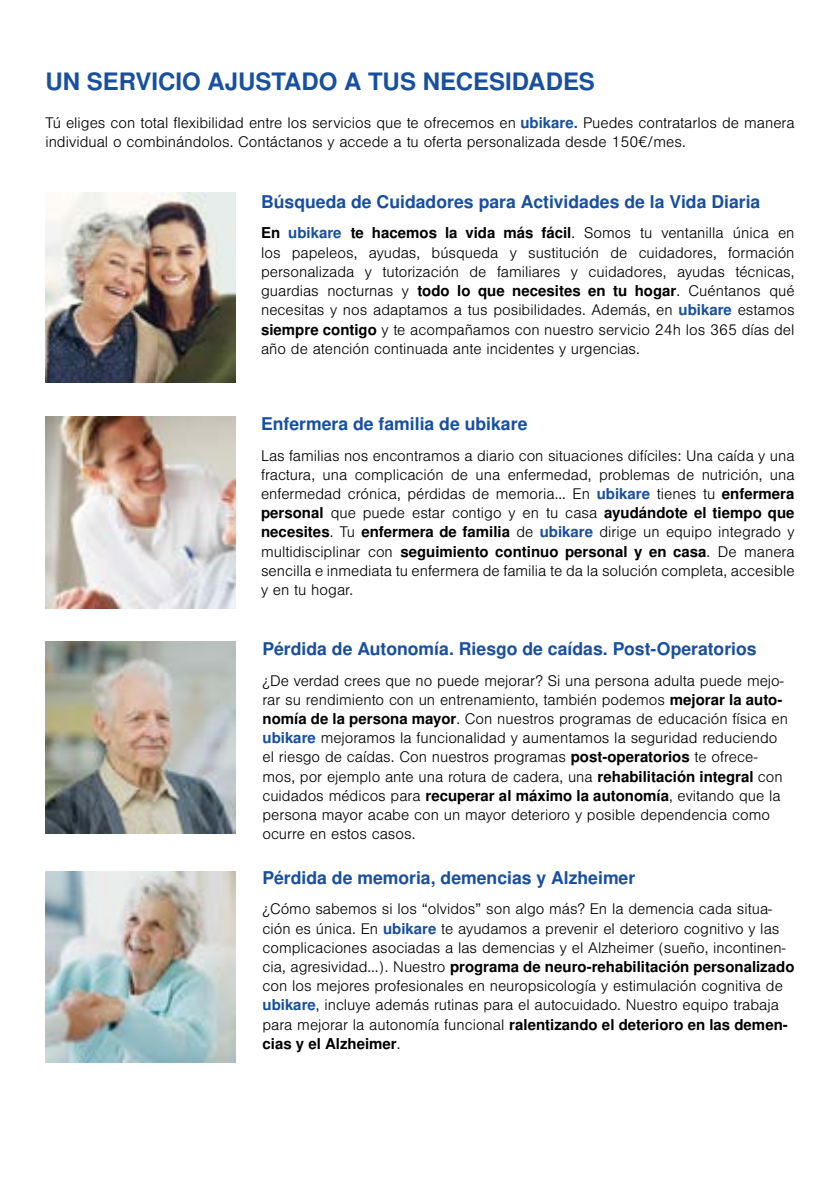
<style>
.page{position:relative;width:840px;height:1191px;background:#fff}
.page>*{position:absolute;margin:0;border:0;box-sizing:border-box;transform-origin:0 0}
.t1{font:700 24px "Nimbus San L";color:#184f9e}
.t2{font:700 17.6px "Nimbus San L";color:#184f9e}
.t3{font:300 16px/19.2px "Nimbus San";color:#000}
.t4{font:700 15px/19.2px "Nimbus San L";color:#000}
.s1{font-family:"Nimbus San L";font-weight:700;font-size:15px;color:#184f9e}
.s2{color:#184f9e}
.s3{font-family:"Nimbus San";font-weight:300;font-size:16px}
.s4{font-family:"Nimbus San L";font-weight:700;font-size:15px}
</style>
<div class="page">
<img style="left:45px;top:641px;width:191px;height:192px">
<img style="left:45px;top:871px;width:191px;height:191px">
<img style="left:45px;top:192px;width:190px;height:190px">
<img style="left:45px;top:416px;width:190px;height:192px">
<h1 class="t1" style="left:45px;top:64px;width:550px">UN SERVICIO AJUSTADO A TUS NECESIDADES</h1>
<p class="t3" style="left:45px;top:113px;width:750px">Tú eliges con total flexibilidad entre los servicios que te ofrecemos en <span class="s1">ubikare.</span> Puedes contratarlos de manera individual o combinándolos. Contáctanos y accede a tu oferta personalizada desde 150€/mes.</p>
<p class="t2" style="left:261px;top:189px;width:500px">Búsqueda de Cuidadores para Actividades de la Vida Diaria</p>
<p class="t4" style="left:261px;top:223px;width:534px">En <span class="s2">ubikare</span> te hacemos la vida más fácil<span class="s3">. Somos tu ventanilla única en</span></p>
<p class="t3" style="left:261px;top:243px;width:534px;text-align:justify">los papeleos, ayudas, búsqueda y sustitución de cuidadores, formación personalizada y tutorización de familiares y cuidadores, ayudas técnicas, guardias nocturnas y <span class="s4">todo lo que necesites en tu hogar</span>. Cuéntanos qué necesitas y nos adaptamos a tus posibilidades. Además, en <span class="s1">ubikare</span> estamos <span class="s4">siempre contigo</span> y te acompañamos con nuestro servicio 24h los 365 días del año de atención continuada ante incidentes y urgencias.</p>
<p class="t2" style="left:261px;top:411px;width:268px">Enfermera de familia de ubikare</p>
<p class="t3" style="left:261px;top:446px;width:534px;text-align:justify">Las familias nos encontramos a diario con situaciones difíciles: Una caída y una fractura, una complicación de una enfermedad, problemas de nutrición, una enfermedad crónica, pérdidas de memoria... En <span class="s1">ubikare</span> tienes tu <span class="s4">enfermera</span></p>
<p class="t4" style="left:261px;top:503px;width:534px">personal <span class="s3">que puede estar contigo y en tu casa</span> ayudándote el tiempo que</p>
<p class="t3" style="left:261px;top:523px;width:534px"><span class="s4">necesites</span>. Tu <span class="s4">enfermera de familia</span> de <span class="s1">ubikare</span> dirige un equipo integrado y</p>
<p class="t4" style="left:261px;top:541px;width:534px"><span class="s3">multidisciplinar con</span> seguimiento continuo personal y en casa<span class="s3">. De manera</span></p>
<p class="t3" style="left:261px;top:561px;width:534px">sencilla e inmediata tu enfermera de familia te da la solución completa, accesible y en tu hogar.</p>
<p class="t2" style="left:262px;top:636px;width:495px">Pérdida de Autonomía. Riesgo de caídas. Post-Operatorios</p>
<p class="t3" style="left:262px;top:671px;width:527px">¿De verdad crees que no puede mejorar? Si una persona adulta puede mejo&shy;rar su rendimiento con un entrenamiento, también podemos <span class="s4">mejorar la auto&shy;nomía de la persona mayor</span>. Con nuestros programas de educación física en <span class="s1">ubikare</span> mejoramos la funcionalidad y aumentamos la seguridad reduciendo el riesgo de caídas. Con nuestros programas <span class="s4">post-operatorios</span> te ofrece&shy;mos, por ejemplo ante una rotura de cadera, una <span class="s4">rehabilitación integral</span> con cuidados médicos para <span class="s4">recuperar al máximo la autonomía</span>, evitando que la persona mayor acabe con un mayor deterioro y posible dependencia como ocurre en estos casos.</p>
<p class="t2" style="left:262px;top:865px;width:374px">Pérdida de memoria, demencias y Alzheimer</p>
<p class="t3" style="left:262px;top:900px;width:524px">¿Cómo sabemos si los “olvidos” son algo más? En la demencia cada situa&shy;ción es única. En <span class="s1">ubikare</span> te ayudamos a prevenir el deterioro cognitivo y las complicaciones asociadas a las demencias y el Alzheimer (sueño, incontinen-</p>
<p class="t4" style="left:262px;top:956px;width:533px"><span class="s3">cia, agresividad…). Nuestro</span> programa de neuro-rehabilitación personalizado</p>
<p class="t3" style="left:262px;top:976px;width:521px">con los mejores profesionales en neuropsicología y estimulación cognitiva de <span class="s1">ubikare</span>, incluye además rutinas para el autocuidado. Nuestro equipo trabaja</p>
<p class="t4" style="left:262px;top:1014px;width:526px"><span class="s3">para mejorar la autonomía funcional</span> ralentizando el deterioro en las demen&shy;cias y el Alzheimer<span class="s3">.</span></p>
</div>
